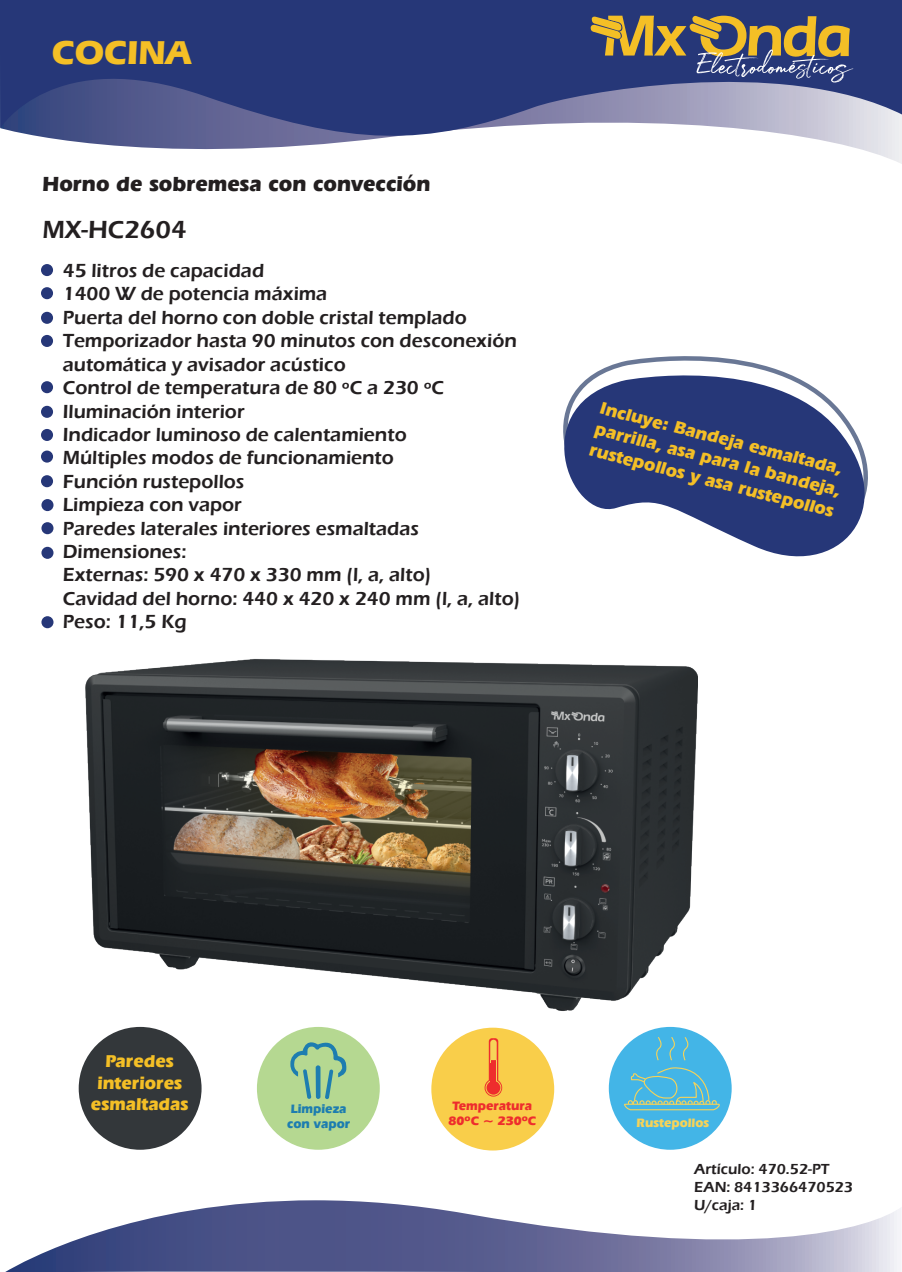
<style>
.page{position:relative;width:902px;height:1272px;background:#fff}
.page>*{position:absolute;margin:0;border:0;box-sizing:border-box;transform-origin:0 0}
.t1{font:700 34.8px "Eras IT Cby BT";color:#f4bf26}
.t2{font:600 25.5px "Eras ITC";color:#231f20}
.t3{font:700 21.45px "Eras IT Cby BT";color:#231f20}
.t4{font:600 19.5px/23.4px "Eras ITC";color:#231f20}
.t5{font:700 18px/21.6px "Eras IT Cby BT";color:#f4bf26}
.t6{font:600 15px/18px "Eras ITC";color:#231f20}
.t7{font:700 12.75px/15.3px "Eras IT Cby BT";color:#ee2d2d;text-align:center}
.t8{font:700 12.75px/15.3px "Eras IT Cby BT";color:#1d7db0}
.t9{font:700 12.75px "Eras IT Cby BT";color:#f6d359}
</style>
<div class="page">
<svg style="left:0;top:0;width:901px;height:148px;background:#525d91"></svg>
<svg style="left:7px;top:1200px;width:894px;height:71px"></svg>
<div style="left:41px;top:264px;width:12px;height:12px;background:#263778;border-radius:50%"></div>
<div style="left:41px;top:287px;width:12px;height:12px;background:#263778;border-radius:50%"></div>
<div style="left:41px;top:312px;width:12px;height:12px;background:#263778;border-radius:50%"></div>
<div style="left:41px;top:335px;width:12px;height:12px;background:#263778;border-radius:50%"></div>
<div style="left:41px;top:381px;width:12px;height:12px;background:#263778;border-radius:50%"></div>
<div style="left:41px;top:406px;width:12px;height:12px;background:#263778;border-radius:50%"></div>
<div style="left:41px;top:429px;width:12px;height:12px;background:#263778;border-radius:50%"></div>
<div style="left:41px;top:450px;width:12px;height:12px;background:#263778;border-radius:50%"></div>
<div style="left:41px;top:475px;width:12px;height:12px;background:#263778;border-radius:50%"></div>
<div style="left:41px;top:499px;width:12px;height:12px;background:#263778;border-radius:50%"></div>
<div style="left:41px;top:522px;width:12px;height:12px;background:#263778;border-radius:50%"></div>
<div style="left:41px;top:547px;width:12px;height:12px;background:#263778;border-radius:50%"></div>
<div style="left:41px;top:616px;width:12px;height:12px;background:#263778;border-radius:50%"></div>
<svg style="left:563px;top:356px;width:305px;height:201px;fill:#263778"></svg>
<img style="left:85px;top:659px;width:612px;height:352px">
<div style="left:79px;top:1026px;width:122px;height:123px;background:#33373a;border-radius:50%"></div>
<div style="left:257px;top:1026px;width:123px;height:123px;background:#b5d891;border-radius:50%"></div>
<div style="left:608px;top:1026px;width:123px;height:123px;background:#43b5e7;border-radius:50%"></div>
<svg style="left:290px;top:1042px;width:56px;height:57px"></svg>
<div style="left:431px;top:1027px;width:123px;height:123px;background:#f9ce4a;border-radius:50%"></div>
<svg style="left:484px;top:1038px;width:18px;height:58px"></svg>
<div style="left:490px;top:1062px;width:6px;height:20px;background:#ee2d2d"></div>
<svg style="left:623px;top:1036px;width:97px;height:74px"></svg>
<svg style="left:590px;top:15px;width:263px;height:68px;background:#696566"></svg>
<h1 class="t1" style="left:52px;top:31px;width:141px">COCINA</h1>
<p class="t3" style="left:42px;top:170px;width:389px">Horno de sobremesa con convección</p>
<h2 class="t2" style="left:42px;top:215px;width:146px">MX-HC2604</h2>
<p class="t4" style="left:63px;top:259px;width:459px">45 litros de capacidad<br>1400 W de potencia máxima<br>Puerta del horno con doble cristal templado<br>Temporizador hasta 90 minutos con desconexión automática y avisador acústico<br>Control de temperatura de 80 ºC a 230 ºC<br>Iluminación interior<br>Indicador luminoso de calentamiento<br>Múltiples modos de funcionamiento<br>Función rustepollos<br>Limpieza con vapor<br>Paredes laterales interiores esmaltadas<br>Dimensiones:<br>Externas: 590 x 470 x 330 mm (l, a, alto)<br>Cavidad del horno: 440 x 420 x 240 mm (l, a, alto)<br>Peso: 11,5 Kg</p>
<p class="t5" style="left:603px;top:397px;width:254px;rotate:14deg">Incluye: Bandeja esmaltada, parrilla, asa para la bandeja, rustepollos y asa rustepollos</p>
<p class="t5" style="left:91px;top:1050px;width:99px;text-align:center">Paredes interiores esmaltadas</p>
<p class="t8" style="left:287px;top:1100px;width:64px">Limpieza con vapor</p>
<p class="t7" style="left:448px;top:1097px;width:89px">Temperatura<br>80ºC ~ 230ºC</p>
<p class="t9" style="left:636px;top:1114px;width:74px">Rustepollos</p>
<p class="t6" style="left:694px;top:1160px;width:160px">Artículo: 470.52-PT<br>EAN: 8413366470523<br>U/caja: 1</p>
</div>
